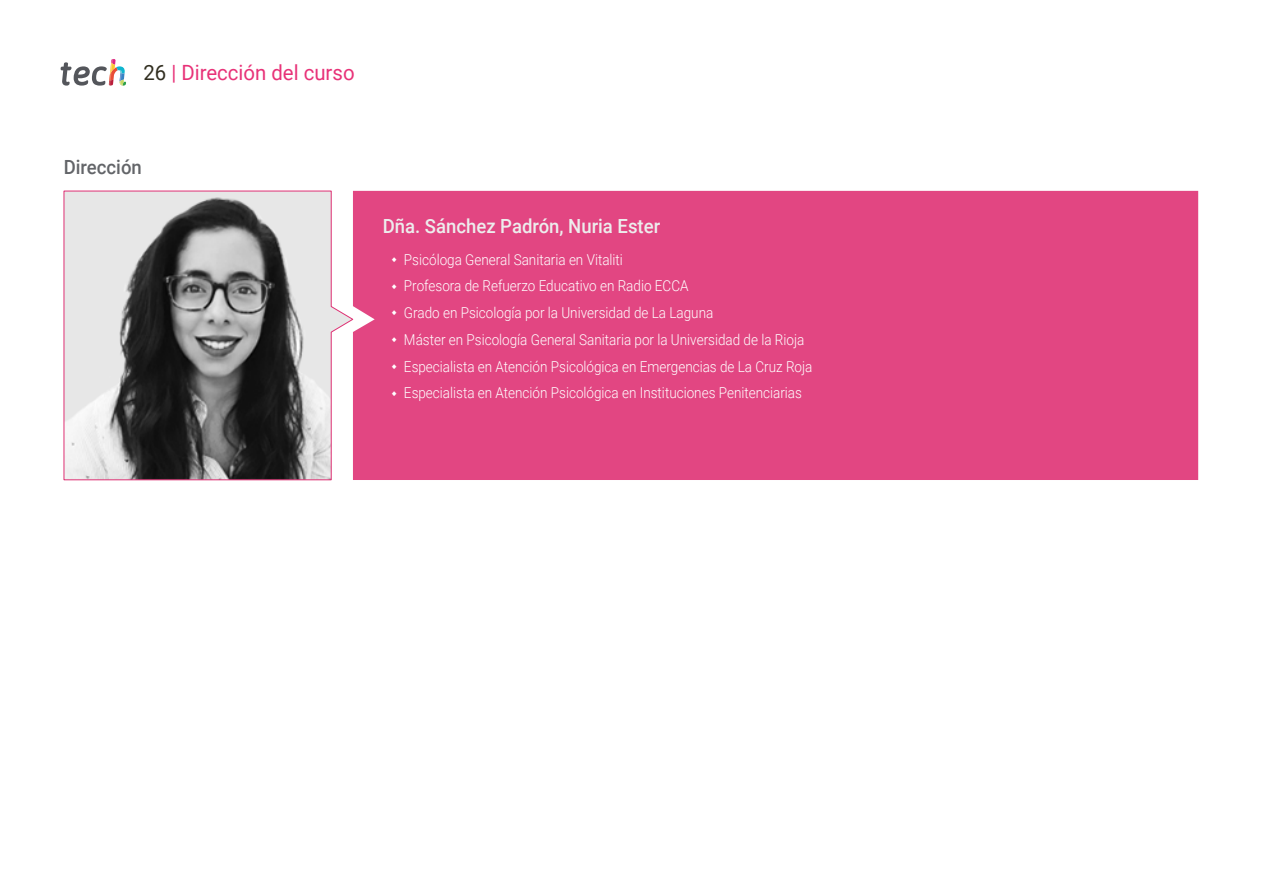
<style>
.page{position:relative;width:1263px;height:893px;background:#fff}
.page>*{position:absolute;margin:0;border:0;box-sizing:border-box;transform-origin:0 0}
.t1{font:21px "Roboto";color:#e83278}
.t2{font:500 19.5px "Roboto";color:#ededed;scale:.95 1}
.t3{font:500 19.5px "Roboto";color:#636569;scale:.95 1}
.t4{font:300 15px/26.7px "Roboto";color:#fff;scale:.9 1}
.s1{color:#312e20}
</style>
<div class="page">
<svg style="left:61px;top:59px;width:65px;height:27px"></svg>
<div style="left:353px;top:191px;width:845px;height:289px;background:#e24682"></div>
<svg style="left:64px;top:191px;width:289px;height:289px;background:#979696"></svg>
<svg style="left:392px;top:257px;width:5px;height:5px"></svg>
<svg style="left:392px;top:284px;width:5px;height:5px"></svg>
<svg style="left:392px;top:310px;width:5px;height:5px"></svg>
<svg style="left:392px;top:337px;width:5px;height:5px"></svg>
<svg style="left:392px;top:364px;width:5px;height:5px"></svg>
<svg style="left:392px;top:391px;width:5px;height:5px"></svg>
<h1 class="t1" style="left:144px;top:57px;width:213px"><span class="s1">26</span> | Dirección del curso</h1>
<h2 class="t3" style="left:64px;top:153px;width:84px">Dirección</h2>
<h2 class="t2" style="left:383px;top:212px;width:294px">Dña. Sánchez Padrón, Nuria Ester</h2>
<p class="t4" style="left:404px;top:245px;width:455px">Psicóloga General Sanitaria en Vitaliti<br>Profesora de Refuerzo Educativo en Radio ECCA<br>Grado en Psicología por la Universidad de La Laguna<br>Máster en Psicología General Sanitaria por la Universidad de la Rioja Especialista en Atención Psicológica en Emergencias de La Cruz Roja Especialista en Atención Psicológica en Instituciones Penitenciarias</p>
</div>
